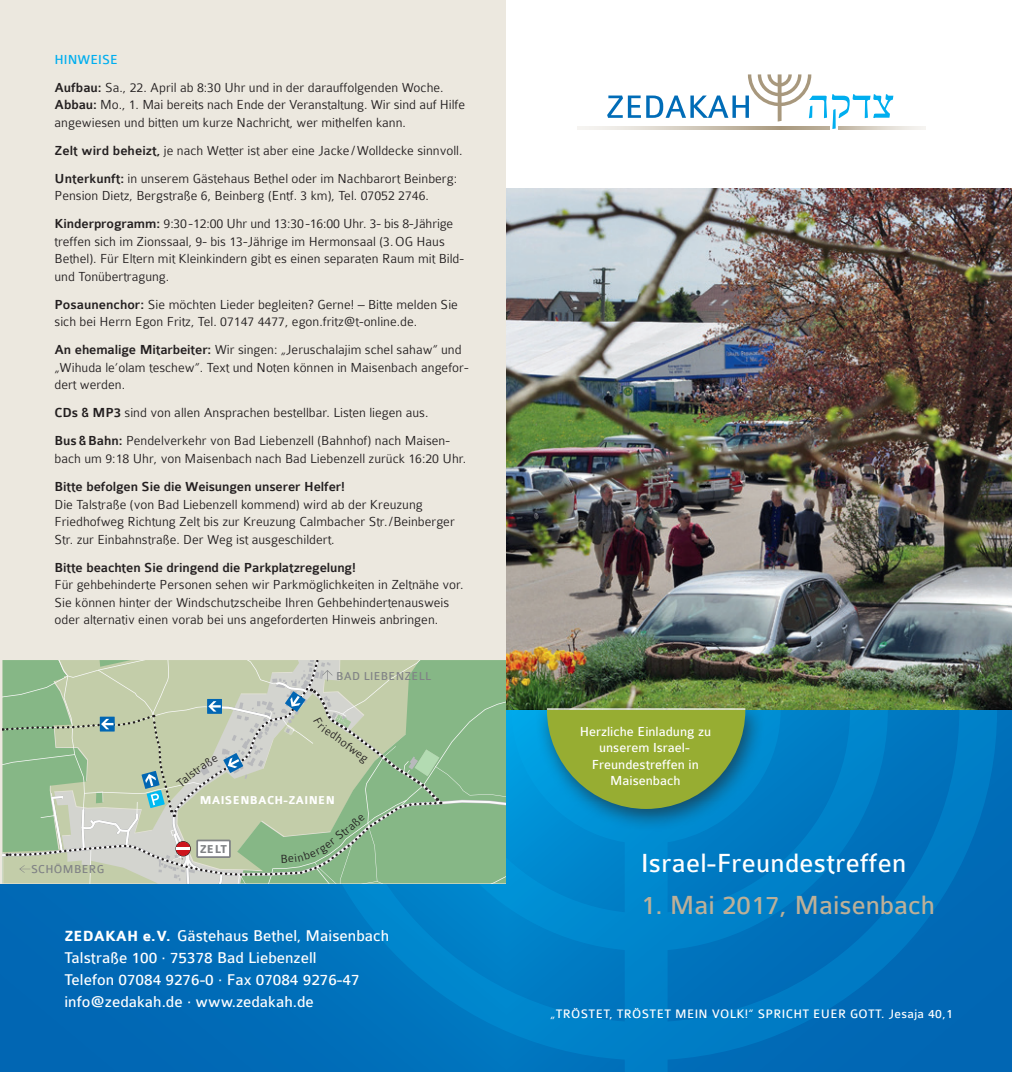
<style>
.page{position:relative;width:1012px;height:1072px;background:#fff}
.page>*{position:absolute;margin:0;border:0;box-sizing:border-box;transform-origin:0 0}
.t1{font:28px "Colaborate";letter-spacing:.01em;color:#fff}
.t2{font:28px "Colaborate";color:#bdb098}
.t3{font:16.62px/21.9px "Colaborate";color:#fff}
.t4{font:300 14px/17.5px "Colaborate";color:#231f20}
.t5{font:500 14px "Colaborate";letter-spacing:-.01em;color:#231f20}
.t6{font:14px/16.6px "Colaborate";color:#fff;text-align:center}
.t7{font:13.12px "Colaborate";letter-spacing:.025em;color:#fff}
.t8{font:300 12.42px "Colaborate";color:#231f20}
.t9{font:12.25px "Colaborate";letter-spacing:.025em;color:#808285}
.t10{font:700 12.25px "Colaborate";letter-spacing:.025em;color:#fff}
.t11{font:700 12.25px "Colaborate";color:#808285}
.s1{font-weight:400;color:#00aeef}
.s2{font-weight:500}
.s3{font-weight:700;font-size:15.75px}
</style>
<div class="page">
<div style="left:506px;top:709px;width:506px;height:362px;background:#0169b5"></div>
<div style="left:0;top:709px;width:506px;height:362px;background:#016ab6"></div>
<svg style="left:295px;top:709px;width:702px;height:362px;fill:#0079c1"></svg>
<div style="left:0;top:0;width:506px;height:883px;background:#ece8df"></div>
<img style="left:506px;top:189px;width:506px;height:520px">
<svg style="left:893px;top:126px;width:32px;height:3px"></svg>
<hr style="left:578px;top:126px;width:251px;height:3px;background:#f4f2ee">
<svg style="left:607px;top:74px;width:286px;height:55px"></svg>
<div style="left:535px;top:699px;width:230px;height:132px;background:#231f20;opacity:.6"></div>
<svg style="left:547px;top:709px;width:198px;height:100px;background:#78a350"></svg>
<hr style="left:547px;top:708px;width:198px;height:1px;background:#fff">
<svg style="left:2px;top:660px;width:504px;height:223px;background:#aec5a4"></svg>
<p class="t4" style="left:55px;top:45px;width:391px;line-height:28px"><span class="s1">Hinweise<br></span><span class="s2">Aufbau:</span> Sa., 22. April ab 8:30 Uhr und in der darauffolgenden Woche.</p>
<p class="t4" style="left:55px;top:96px;width:412px"><span class="s2">Abbau:</span> Mo., 1. Mai bereits nach Ende der Veranstaltung. Wir sind auf Hilfe angewiesen und bitten um kurze Nachricht, wer mithelfen kann.</p>
<p class="t4" style="left:55px;top:136px;width:410px;line-height:28px"><span class="s2">Zelt wird beheizt,</span> je nach Wetter ist aber eine Jacke /Wolldecke sinnvoll.<br><span class="s2">Unterkunft:</span> in unserem Gästehaus Bethel oder im Nachbarort Beinberg:</p>
<p class="t4" style="left:55px;top:182px;width:400px;line-height:28px">Pension Dietz, Bergstraße 6, Beinberg (Entf. 3 km), Tel. 07052 2746.<br><span class="s2">Kinderprogramm:</span> 9:30-12:00 Uhr und 13:30-16:00 Uhr. 3- bis 8-Jährige</p>
<p class="t4" style="left:55px;top:233px;width:411px">treffen sich im Zionssaal, 9- bis 13-Jährige im Hermonsaal (3.OG Haus<br>Bethel). Für Eltern mit Kleinkindern gibt es einen separaten Raum mit Bild&shy;und Tonübertragung.</p>
<p class="t4" style="left:55px;top:296px;width:405px"><span class="s2">Posaunenchor:</span> Sie möchten Lieder begleiten? Gerne! – Bitte melden Sie sich bei Herrn Egon Fritz, Tel. 07147 4477, egon.fritz@t-online.de.</p>
<p class="t4" style="left:55px;top:341px;width:416px"><span class="s2">An ehemalige Mitarbeiter:</span> Wir singen: „Jeruschalajim schel sahaw“ und „Wihuda le‘olam teschew“. Text und Noten können in Maisenbach angefor&shy;dert werden.</p>
<p class="t4" style="left:55px;top:399px;width:397px;line-height:28px"><span class="s2">CDs &amp; MP3</span> sind von allen Ansprachen bestellbar. Listen liegen aus.<br><span class="s2">Bus&amp;Bahn:</span> Pendelverkehr von Bad Liebenzell (Bahnhof) nach Maisen-</p>
<p class="t4" style="left:55px;top:450px;width:413px">bach um 9:18 Uhr, von Maisenbach nach Bad Liebenzell zurück 16:20 Uhr.</p>
<p class="t5" style="left:55px;top:479px;width:292px">Bitte befolgen Sie die Weisungen unserer Helfer!</p>
<p class="t4" style="left:55px;top:495px;width:402px">Die Talstraße (von Bad Liebenzell kommend) wird ab der Kreuzung<br>Friedhofweg Richtung Zelt bis zur Kreuzung Calmbacher Str./Beinberger<br>Str. zur Einbahnstraße. Der Weg ist ausgeschildert.</p>
<p class="t5" style="left:55px;top:560px;width:303px">Bitte beachten Sie dringend die Parkplatzregelung!</p>
<p class="t4" style="left:55px;top:576px;width:411px">Für gehbehinderte Personen sehen wir Parkmöglichkeiten in Zeltnähe vor.<br>Sie können hinter der Windschutzscheibe Ihren Gehbehindertenausweis oder alternativ einen vorab bei uns angeforderten Hinweis anbringen.</p>
<p class="t9" style="left:336px;top:669px;width:90px">Bad Liebenzell</p>
<p class="t8" style="left:346px;top:735px;width:27px;rotate:37deg">ofwe</p>
<p class="t10" style="left:200px;top:793px;width:137px">MAISE NBACH-ZAINE N</p>
<p class="t9" style="left:31px;top:862px;width:73px">Schömberg</p>
<p class="t11" style="left:200px;top:842px;width:29px">ZE LT</p>
<p class="t8" style="left:322px;top:840px;width:26px;rotate:-37deg">er St</p>
<p class="t3" style="left:64px;top:925px;width:326px"><span class="s3">ZEDAKAH E.V.</span> Gästehaus Bethel, Maisenbach Talstraße 100 · 75378 Bad Liebenzell<br>Telefon 07084 9276-0 · Fax 07084 9276-47 info@zedakah.de · www.zedakah.de</p>
<p class="t6" style="left:580px;top:723px;width:133px">Herzliche E inladung zu unserem Israel-<br>Freundestreffen in<br>Maisenbach</p>
<h1 class="t1" style="left:641px;top:848px;width:267px">Israel-Freundestreffen</h1>
<h1 class="t2" style="left:641px;top:890px;width:295px">1. Mai 2017, Maisenbach</h1>
<p class="t7" style="left:550px;top:1007px;width:404px">„Tröstet, tröstet m ein Volk!“ spricht euer Gott. Jesaja 40,1</p>
</div>
